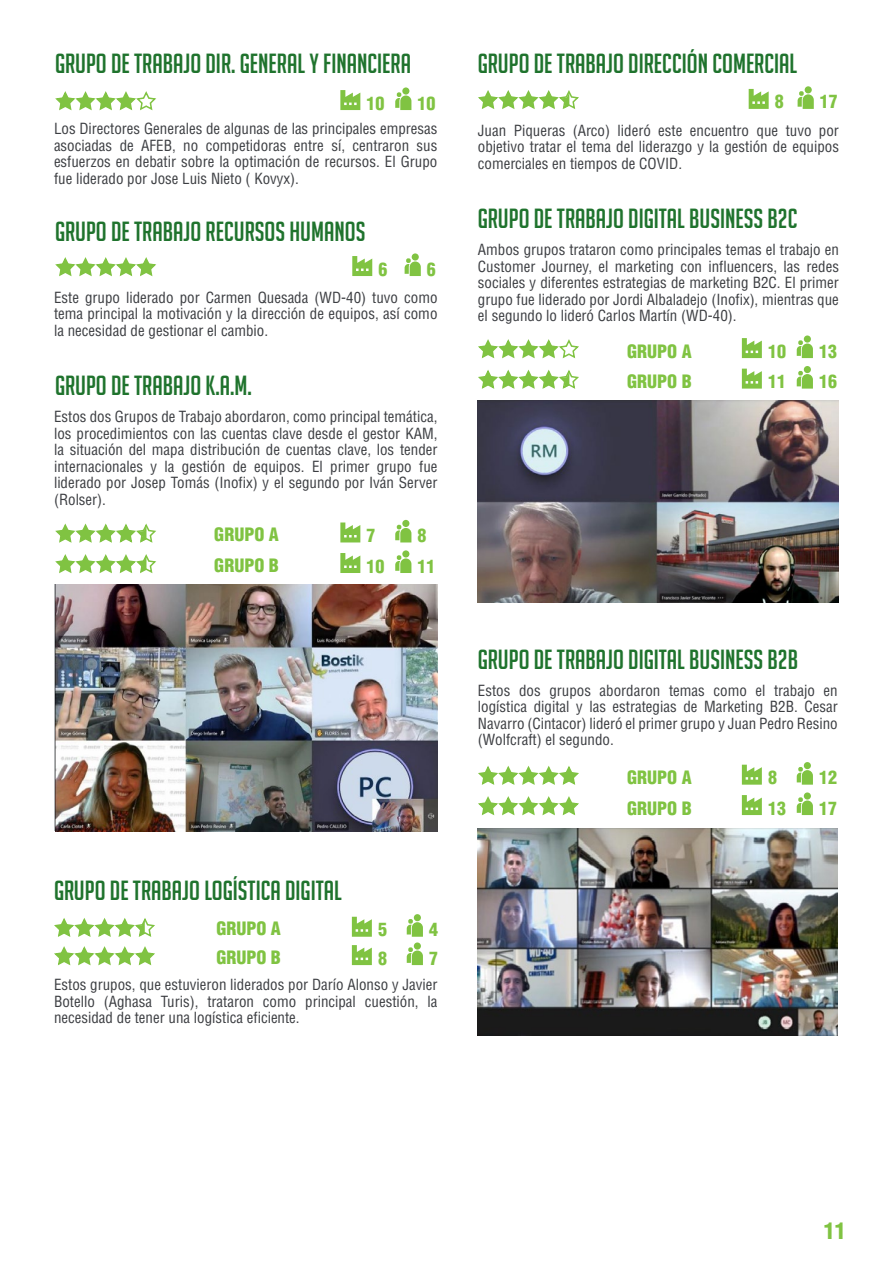
<style>
.page{position:relative;width:893px;height:1263px;background:#fff}
.page>*{position:absolute;margin:0;border:0;box-sizing:border-box;transform-origin:0 0}
.t1{font:27px "Big Noodle Titling";color:#1f732d}
.t2{font:900 condensed 22.5px "Helvetica";color:#80c342}
.t3{font:900 condensed 18px "Helvetica";color:#80c342}
.t4{font:condensed 15px/16.5px "Helvetica";color:#3c3e42;text-align:justify}
</style>
<div class="page">
<img style="left:55px;top:585px;width:382px;height:246px">
<img style="left:478px;top:400px;width:361px;height:202px">
<svg style="left:55px;top:91px;width:101px;height:20px"></svg>
<svg style="left:55px;top:257px;width:101px;height:20px"></svg>
<svg style="left:478px;top:339px;width:101px;height:20px"></svg>
<svg style="left:54px;top:946px;width:101px;height:20px"></svg>
<svg style="left:340px;top:90px;width:20px;height:20px"></svg>
<div style="left:402px;top:87px;width:7px;height:8px;background:#80c342;border-radius:50%"></div>
<svg style="left:395px;top:92px;width:16px;height:18px"></svg>
<svg style="left:352px;top:256px;width:20px;height:20px"></svg>
<div style="left:412px;top:253px;width:7px;height:8px;background:#80c342;border-radius:50%"></div>
<svg style="left:405px;top:258px;width:16px;height:18px"></svg>
<svg style="left:340px;top:522px;width:20px;height:20px"></svg>
<div style="left:402px;top:520px;width:7px;height:7px;background:#80c342;border-radius:50%"></div>
<svg style="left:395px;top:524px;width:16px;height:18px"></svg>
<svg style="left:340px;top:553px;width:20px;height:20px"></svg>
<div style="left:402px;top:550px;width:7px;height:7px;background:#80c342;border-radius:50%"></div>
<svg style="left:395px;top:555px;width:16px;height:18px"></svg>
<svg style="left:742px;top:338px;width:20px;height:20px"></svg>
<div style="left:804px;top:335px;width:7px;height:8px;background:#80c342;border-radius:50%"></div>
<svg style="left:797px;top:340px;width:16px;height:18px"></svg>
<svg style="left:742px;top:369px;width:20px;height:20px"></svg>
<div style="left:804px;top:366px;width:7px;height:7px;background:#80c342;border-radius:50%"></div>
<svg style="left:797px;top:371px;width:16px;height:18px"></svg>
<svg style="left:352px;top:917px;width:20px;height:20px"></svg>
<div style="left:414px;top:914px;width:7px;height:7px;background:#80c342;border-radius:50%"></div>
<svg style="left:407px;top:919px;width:16px;height:18px"></svg>
<svg style="left:352px;top:945px;width:20px;height:20px"></svg>
<div style="left:414px;top:942px;width:7px;height:7px;background:#80c342;border-radius:50%"></div>
<svg style="left:407px;top:947px;width:16px;height:18px"></svg>
<svg style="left:749px;top:89px;width:20px;height:20px"></svg>
<div style="left:805px;top:86px;width:7px;height:7px;background:#80c342;border-radius:50%"></div>
<svg style="left:798px;top:91px;width:16px;height:18px"></svg>
<svg style="left:742px;top:765px;width:20px;height:20px"></svg>
<div style="left:804px;top:762px;width:7px;height:7px;background:#80c342;border-radius:50%"></div>
<svg style="left:797px;top:767px;width:16px;height:18px"></svg>
<svg style="left:742px;top:795px;width:20px;height:20px"></svg>
<div style="left:804px;top:792px;width:7px;height:7px;background:#80c342;border-radius:50%"></div>
<svg style="left:797px;top:797px;width:16px;height:18px"></svg>
<img style="left:478px;top:828px;width:360px;height:207px">
<svg style="left:478px;top:766px;width:101px;height:19px"></svg>
<svg style="left:478px;top:796px;width:101px;height:20px"></svg>
<svg style="left:478px;top:90px;width:101px;height:19px"></svg>
<svg style="left:478px;top:369px;width:101px;height:20px"></svg>
<svg style="left:55px;top:523px;width:101px;height:20px"></svg>
<svg style="left:55px;top:554px;width:101px;height:20px"></svg>
<svg style="left:54px;top:918px;width:101px;height:19px"></svg>
<h1 class="t1" style="left:55px;top:49px;width:357px">GRUPO DE TRABAJO DIR. GENERAL Y FINANCIERA</h1>
<p class="t3" style="left:367px;top:92px;width:19px">10</p>
<p class="t3" style="left:418px;top:92px;width:19px">10</p>
<p class="t4" style="left:54px;top:120px;width:385px">Los Directores Generales de algunas de las principales empresas asociadas de AFEB, no competidoras entre sí, centraron sus esfuerzos en debatir sobre la optimación de recursos. El Grupo fue liderado por Jose Luis Nieto ( Kovyx).</p>
<h1 class="t1" style="left:55px;top:216px;width:312px">GRUPO DE TRABAJO RECURSOS HUMANOS</h1>
<p class="t3" style="left:378px;top:258px;width:11px">6</p>
<p class="t3" style="left:427px;top:258px;width:10px">6</p>
<p class="t4" style="left:54px;top:289px;width:385px">Este grupo liderado por Carmen Quesada (WD-40) tuvo como tema principal la motivación y la dirección de equipos, así como la necesidad de gestionar el cambio.</p>
<h1 class="t1" style="left:55px;top:371px;width:198px">GRUPO DE TRABAJO K.A.M.</h1>
<p class="t4" style="left:54px;top:408px;width:385px">Estos dos Grupos de Trabajo abordaron, como principal temática, los procedimientos con las cuentas clave desde el gestor KAM, la situación del mapa distribución de cuentas clave, los tender internacionales y la gestión de equipos. El primer grupo fue liderado por Josep Tomás (Inofix) y el segundo por Iván Server (Rolser).</p>
<p class="t3" style="left:214px;top:523px;width:66px">GRUPO A</p>
<p class="t3" style="left:214px;top:554px;width:66px">GRUPO B</p>
<p class="t3" style="left:367px;top:524px;width:10px">7</p>
<p class="t3" style="left:418px;top:524px;width:10px">8</p>
<p class="t3" style="left:367px;top:555px;width:19px">10</p>
<p class="t3" style="left:418px;top:555px;width:19px">11</p>
<h1 class="t1" style="left:54px;top:876px;width:289px">GRUPO DE TRABAJO LOGÍSTICA DIGITAL</h1>
<p class="t3" style="left:216px;top:917px;width:66px">GRUPO A</p>
<p class="t3" style="left:216px;top:946px;width:66px">GRUPO B</p>
<p class="t3" style="left:378px;top:918px;width:10px">5</p>
<p class="t3" style="left:429px;top:918px;width:10px">4</p>
<p class="t3" style="left:378px;top:947px;width:10px">8</p>
<p class="t3" style="left:429px;top:947px;width:10px">7</p>
<p class="t4" style="left:54px;top:976px;width:385px">Estos grupos, que estuvieron liderados por Darío Alonso y Javier Botello (Aghasa Turis), trataron como principal cuestión, la necesidad de tener una logística eficiente.</p>
<h1 class="t1" style="left:478px;top:49px;width:321px">GRUPO DE TRABAJO DIRECCIÓN COMERCIAL</h1>
<p class="t3" style="left:775px;top:90px;width:10px">8</p>
<p class="t3" style="left:820px;top:90px;width:19px">17</p>
<p class="t4" style="left:478px;top:122px;width:363px">Juan Piqueras (Arco) lideró este encuentro que tuvo por objetivo tratar el tema del liderazgo y la gestión de equipos comerciales en tiempos de COVID.</p>
<h1 class="t1" style="left:478px;top:204px;width:321px">GRUPO DE TRABAJO DIGITAL BUSINESS B2C</h1>
<p class="t4" style="left:478px;top:241px;width:363px">Ambos grupos trataron como principales temas el trabajo en Customer Journey, el marketing con influencers, las redes sociales y diferentes estrategias de marketing B2C. El primer grupo fue liderado por Jordi Albaladejo (Inofix), mientras que el segundo lo lideró Carlos Martín (WD-40).</p>
<p class="t3" style="left:627px;top:340px;width:66px">GRUPO A</p>
<p class="t3" style="left:627px;top:370px;width:66px">GRUPO B</p>
<p class="t3" style="left:768px;top:340px;width:19px">10</p>
<p class="t3" style="left:819px;top:340px;width:19px">13</p>
<p class="t3" style="left:768px;top:370px;width:19px">11</p>
<p class="t3" style="left:819px;top:370px;width:19px">16</p>
<h1 class="t1" style="left:478px;top:644px;width:322px">GRUPO DE TRABAJO DIGITAL BUSINESS B2B</h1>
<p class="t4" style="left:478px;top:682px;width:361px">Estos dos grupos abordaron temas como el trabajo en logística digital y las estrategias de Marketing B2B. Cesar Navarro (Cintacor) lideró el primer grupo y Juan Pedro Resino (Wolfcraft) el segundo.</p>
<p class="t3" style="left:627px;top:766px;width:66px">GRUPO A</p>
<p class="t3" style="left:627px;top:796px;width:66px">GRUPO B</p>
<p class="t3" style="left:768px;top:766px;width:10px">8</p>
<p class="t3" style="left:819px;top:766px;width:19px">12</p>
<p class="t3" style="left:768px;top:797px;width:19px">13</p>
<p class="t3" style="left:819px;top:797px;width:19px">17</p>
<h2 class="t2" style="left:824px;top:1216px;width:24px">11</h2>
</div>
